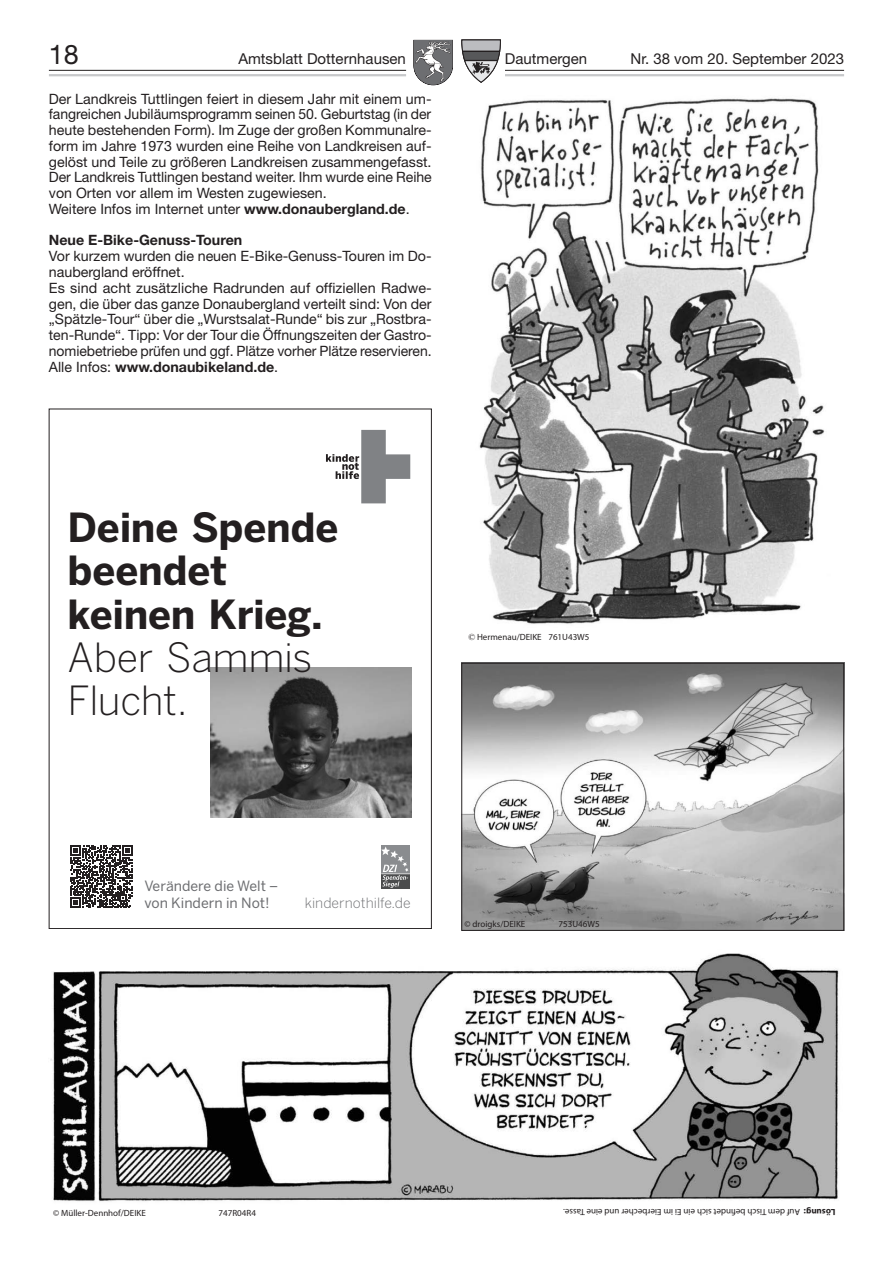
<style>
.page{position:relative;width:893px;height:1263px;background:#fff}
.page>*{position:absolute;margin:0;border:0;box-sizing:border-box;transform-origin:0 0}
.t1{font:700 39.9px/43.2px "Benton Sans";letter-spacing:-.005em;color:#231f20}
.t2{font:300 39.9px/43.2px "Benton Sans";letter-spacing:-.01em;color:#231f20}
.t3{font:27px "Helvetica Neue LT Std";color:#231f20}
.t4{font:15px "Helvetica Neue LT Std";color:#231f20}
.t5{font:14.25px/15.8px "Helvetica Neue LT Std";color:#231f20}
.t6{font:700 14.25px "Helvetica Neue LT Std";color:#231f20}
.t7{font:14.1px/17.2px "Benton Sans";color:#6d6e71}
.t8{font:300 14.1px "Benton Sans";color:#6d6e71}
.t9{font:9px "Myriad Pro";color:#231f20}
.s1{font-weight:700}
.s2{font-family:"Times New Roman";font-style:italic}
</style>
<div class="page">
<hr style="left:49px;top:74px;width:795px;height:2px;background:#c7c8ca">
<hr style="left:49px;top:70px;width:795px;height:1px;background:#231f20">
<div style="left:407px;top:39px;width:50px;height:49px;background:#fff"></div>
<svg style="left:413px;top:41px;width:40px;height:44px"></svg>
<div style="left:406px;top:38px;width:52px;height:51px;border:2px solid #fff"></div>
<div style="left:457px;top:39px;width:48px;height:47px;background:#fff"></div>
<svg style="left:461px;top:40px;width:40px;height:43px"></svg>
<img style="left:50px;top:953px;width:789px;height:248px">
<img style="left:479px;top:98px;width:346px;height:526px">
<img style="left:463px;top:665px;width:379px;height:264px">
<div style="left:461px;top:663px;width:383px;height:268px;border:1px solid #231f20"></div>
<svg style="left:326px;top:430px;width:84px;height:73px"></svg>
<div style="left:381px;top:845px;width:29px;height:28px;background:#8a8c8f"></div>
<svg style="left:381px;top:846px;width:29px;height:42px"></svg>
<img style="left:210px;top:667px;width:201px;height:150px">
<svg style="left:70px;top:845px;width:62px;height:63px"></svg>
<h2 class="t3" style="left:49px;top:38px;width:32px">18</h2>
<p class="t4" style="left:238px;top:49px;width:169px">Amtsblatt Dotternhausen</p>
<p class="t4" style="left:505px;top:49px;width:84px">Dautmergen</p>
<p class="t4" style="left:631px;top:49px;width:215px">Nr. 38 vom 20. September 2023</p>
<p class="t5" style="left:49px;top:91px;width:384px">Der Landkreis Tuttlingen feiert in diesem Jahr mit einem um&shy;fangreichen Jubiläumsprogramm seinen 50. Geburtstag (in der heute bestehenden Form). Im Zuge der großen Kommunalre&shy;form im Jahre 1973 wurden eine Reihe von Landkreisen auf&shy;gelöst und Teile zu größeren Landkreisen zusammengefasst.<br>Der Landkreis Tuttlingen bestand weiter. Ihm wurde eine Reihe von Orten vor allem im Westen zugewiesen.<br>Weitere Infos im Internet unter <span class="s1">www.donaubergland.de</span>.</p>
<p class="t6" style="left:49px;top:232px;width:195px">Neue E-Bike-Genuss-Touren</p>
<p class="t5" style="left:49px;top:248px;width:384px">Vor kurzem wurden die neuen E-Bike-Genuss-Touren im Do&shy;naubergland eröffnet.<br>Es sind acht zusätzliche Radrunden auf offiziellen Radwe&shy;gen, die über das ganze Donaubergland verteilt sind: Von der „Spätzle-Tour“ über die „Wurstsalat-Runde“ bis zur „Rostbra&shy;ten-Runde“. Tipp: Vor der Tour die Öffnungszeiten der Gastro&shy;nomiebetriebe prüfen und ggf. Plätze vorher Plätze reservieren.<br>Alle Infos: <span class="s1">www.donaubikeland.de</span>.</p>
<h1 class="t1" style="left:68px;top:506px;width:272px">Deine Spende beendet keinen Krieg.</h1>
<h1 class="t2" style="left:68px;top:635px;width:246px">Aber Sammis<br>Flucht.</h1>
<p class="t9" style="left:468px;top:632px;width:123px"><span class="s2">©</span> Hermenau/DEIKE 761U43W5</p>
<p class="t7" style="left:145px;top:877px;width:135px">Verändere die Welt – von Kindern in Not!</p>
<p class="t8" style="left:305px;top:894px;width:108px">kindernothilfe.de</p>
<p class="t9" style="left:465px;top:918px;width:62px">© droigks/DEIKE</p>
<p class="t9" style="left:559px;top:918px;width:43px">753U46W5</p>
<p class="t9" style="left:53px;top:1207px;width:94px">© Müller-Dennhof/DEIKE</p>
<p class="t9" style="left:219px;top:1207px;width:39px">747R04R4</p>
<p class="t9" style="left:836px;top:1217px;width:274px;rotate:-180deg"><span class="s1">Lösung:</span> Auf dem Tisch befindet sich ein Ei im Eierbecher und eine Tasse.</p>
</div>
